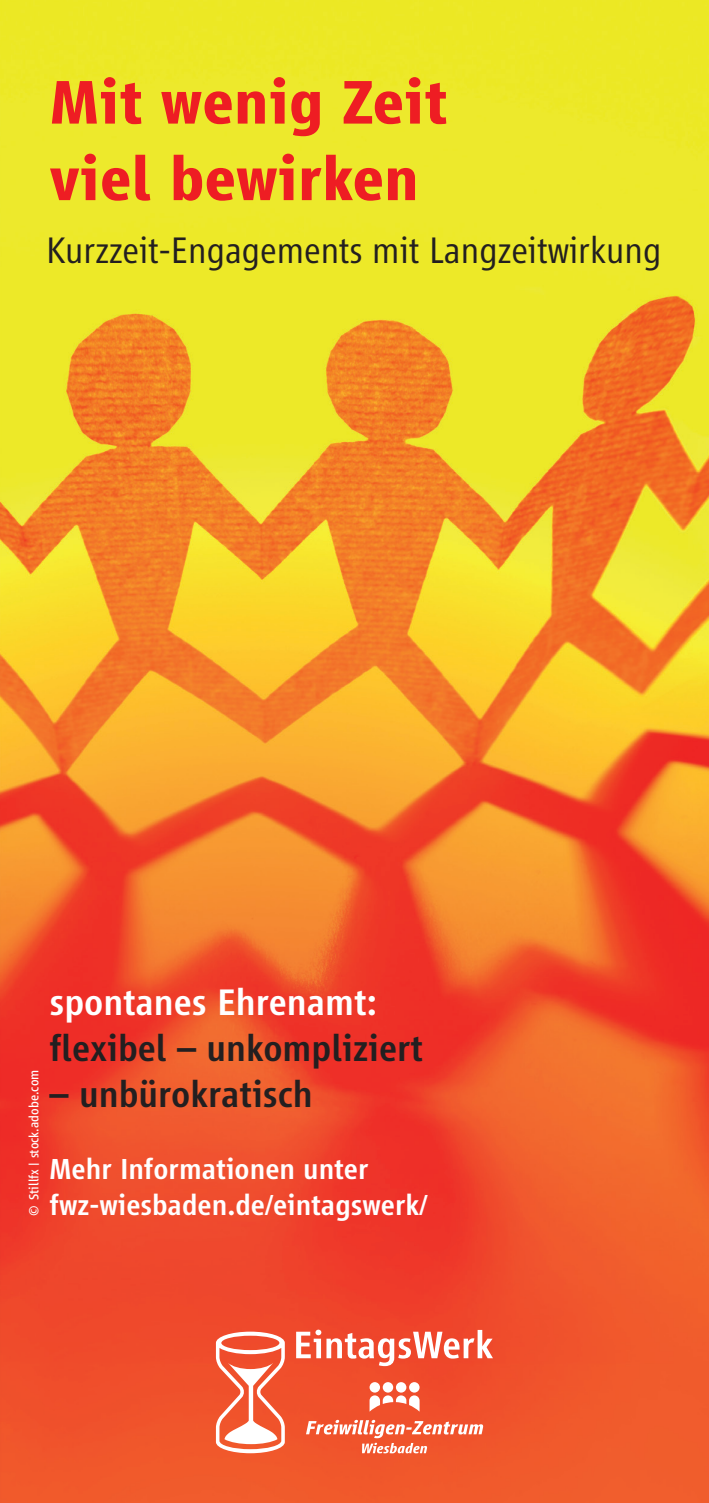
<style>
.page{position:relative;width:709px;height:1503px;background:#fff}
.page>*{position:absolute;margin:0;border:0;box-sizing:border-box;transform-origin:0 0}
.t1{font:700 63.75px/76.5px "Vialog LT";color:#ee1d23}
.t2{font:300 38.25px "Vialog LT";color:#231f20}
.t3{font:500 38.25px "Vialog LT";color:#231f20}
.t4{font:500 38.25px "Vialog LT";color:#fff}
.t5{font:500 30px "Vialog LT";color:#fff}
.t6{font:13.75px "Vialog LT";color:#fff}
</style>
<div class="page">
<img style="left:0;top:0;width:709px;height:1502px">
<svg style="left:216px;top:1331px;width:69px;height:122px"></svg>
<svg style="left:296px;top:1329px;width:197px;height:37px"></svg>
<div style="left:369px;top:1382px;width:11px;height:10px;background:#fff;border-radius:50%"></div>
<div style="left:383px;top:1382px;width:10px;height:10px;background:#fff;border-radius:50%"></div>
<div style="left:396px;top:1382px;width:10px;height:10px;background:#fff;border-radius:50%"></div>
<div style="left:409px;top:1382px;width:10px;height:10px;background:#fff;border-radius:50%"></div>
<svg style="left:369px;top:1395px;width:50px;height:16px"></svg>
<svg style="left:306px;top:1419px;width:177px;height:34px;background:#f37a5c"></svg>
<h1 class="t1" style="left:50px;top:64px;width:399px">Mit wenig Zeit viel bewirken</h1>
<p class="t2" style="left:46px;top:229px;width:617px">Kurzzeit-Engagements mit Langzeitwirkung</p>
<p class="t6" style="left:26px;top:1215px;width:148px;rotate:-90deg">© Stillfx | stock.adobe.com</p>
<p class="t4" style="left:50px;top:981px;width:329px">spontanes Ehrenamt:</p>
<p class="t3" style="left:50px;top:1027px;width:375px">flexibel – unkompliziert</p>
<p class="t3" style="left:50px;top:1073px;width:264px">– unbürokratisch</p>
<p class="t5" style="left:50px;top:1152px;width:320px">Mehr Informationen unter</p>
<p class="t5" style="left:50px;top:1188px;width:379px">fwz-wiesbaden.de/eintagswerk/</p>
</div>
